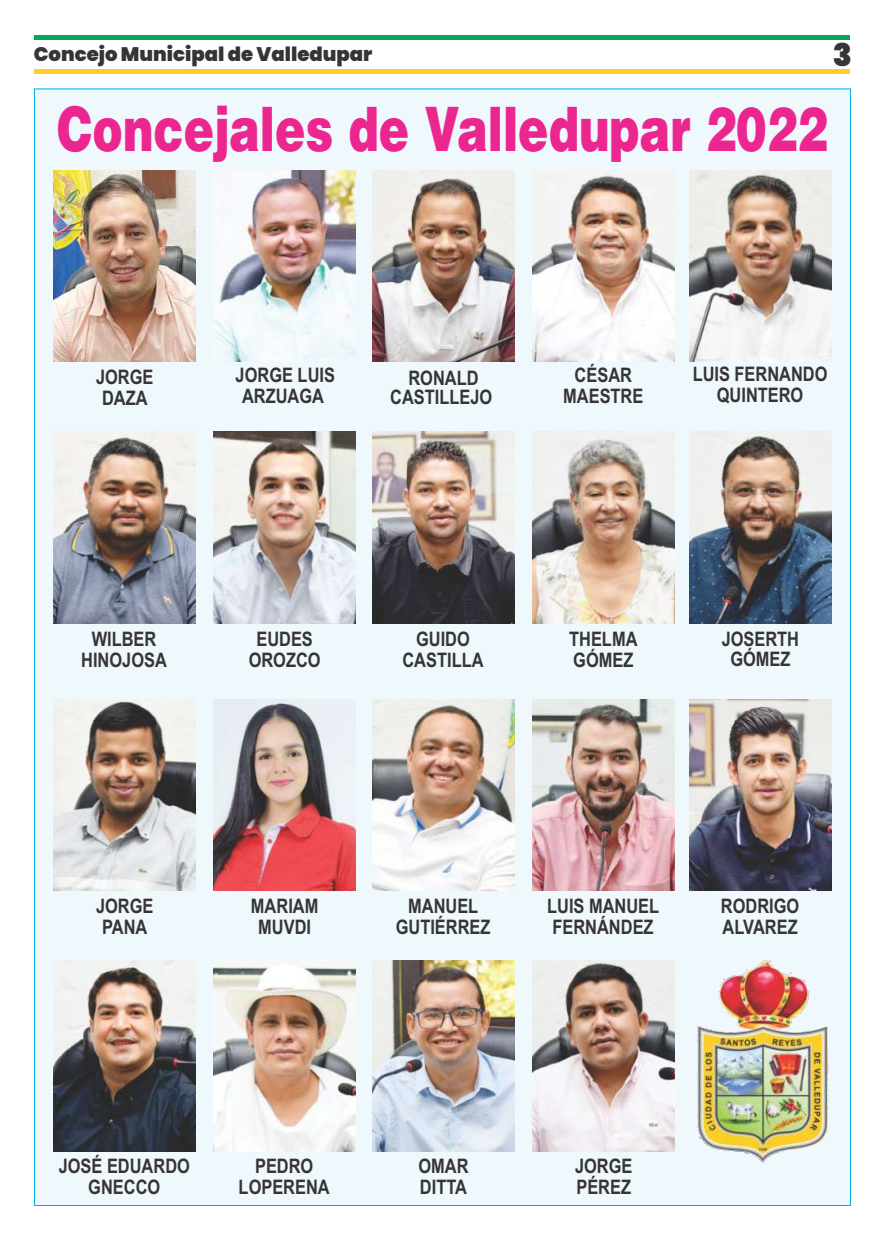
<style>
.page{position:relative;width:886px;height:1241px;background:#fff}
.page>*{position:absolute;margin:0;border:0;box-sizing:border-box;transform-origin:0 0}
.t1{font:900 61.38px "Helvetica LT Std";color:#ec268f;scale:.74 1}
.t2{font:900 31.25px "Poppins";color:#373435}
.t3{font:700 20px/21px "Arial Narrow";color:#373435;text-align:center}
.t4{font:900 19.62px "Poppins";color:#373435}
</style>
<div class="page">
<div style="left:34px;top:88px;width:817px;height:1117px;background:#eef8fd;border:1px solid #00afef"></div>
<img style="left:213px;top:170px;width:143px;height:192px">
<img style="left:689px;top:170px;width:142px;height:192px">
<img style="left:689px;top:699px;width:142px;height:191px">
<img style="left:532px;top:170px;width:143px;height:192px">
<img style="left:53px;top:170px;width:143px;height:192px">
<img style="left:53px;top:432px;width:143px;height:191px">
<img style="left:213px;top:432px;width:143px;height:191px">
<img style="left:372px;top:432px;width:142px;height:191px">
<img style="left:532px;top:432px;width:143px;height:191px">
<img style="left:372px;top:170px;width:142px;height:192px">
<img style="left:53px;top:699px;width:143px;height:191px">
<img style="left:213px;top:699px;width:143px;height:191px">
<img style="left:372px;top:699px;width:142px;height:191px">
<img style="left:532px;top:699px;width:143px;height:191px">
<img style="left:689px;top:432px;width:142px;height:191px">
<img style="left:53px;top:960px;width:143px;height:191px">
<img style="left:213px;top:960px;width:143px;height:191px">
<img style="left:372px;top:960px;width:142px;height:191px">
<img style="left:532px;top:960px;width:143px;height:191px">
<img style="left:697px;top:960px;width:131px;height:202px">
<div style="left:34px;top:69px;width:816px;height:5px;background:#ffcc29"></div>
<div style="left:34px;top:35px;width:816px;height:5px;background:#00a859"></div>
<p class="t4" style="left:34px;top:40px;width:340px">Concejo Municipal de Valledupar</p>
<h2 class="t2" style="left:833px;top:33px;width:21px">3</h2>
<h1 class="t1" style="left:57px;top:107px;width:1042px">Concejales de Valledupar 2022</h1>
<p class="t3" style="left:96px;top:368px;width:59px;text-align:left">JORGE<br>DAZA</p>
<p class="t3" style="left:236px;top:367px;width:101px;line-height:20.6px">JORGE LUIS<br>ARZUAGA</p>
<p class="t3" style="left:390px;top:370px;width:104px;line-height:19px">RONALD<br>CASTILLEJO</p>
<p class="t3" style="left:563px;top:366px;width:82px">CÉSAR<br>MAESTRE</p>
<p class="t3" style="left:693px;top:365px;width:136px;line-height:20.6px">LUIS FERNANDO<br>QUINTERO</p>
<p class="t3" style="left:81px;top:630px;width:87px">WILBER<br>HINOJOSA</p>
<p class="t3" style="left:249px;top:630px;width:73px">EUDES<br>OROZCO</p>
<p class="t3" style="left:569px;top:630px;width:70px;text-align:left">THELMA<br>GÓMEZ</p>
<p class="t3" style="left:402px;top:630px;width:83px">GUIDO<br>CASTILLA</p>
<p class="t3" style="left:722px;top:631px;width:79px;line-height:19.4px">JOSERTH<br>GÓMEZ</p>
<p class="t3" style="left:96px;top:897px;width:59px">JORGE<br>PANA</p>
<p class="t3" style="left:251px;top:896px;width:69px">MARIAM<br>MUVDI</p>
<p class="t3" style="left:396px;top:896px;width:96px">MANUEL<br>GUTIÉRREZ</p>
<p class="t3" style="left:547px;top:897px;width:114px;text-align:left">LUIS MANUEL<br>FERNÁNDEZ</p>
<p class="t3" style="left:721px;top:897px;width:80px;text-align:left">RODRIGO<br>ALVAREZ</p>
<p class="t3" style="left:59px;top:1156px;width:133px">JOSÉ EDUARDO<br>GNECCO</p>
<p class="t3" style="left:418px;top:1157px;width:52px;text-align:left">OMAR<br>DITTA</p>
<p class="t3" style="left:575px;top:1156px;width:59px;text-align:left">JORGE<br>PÉREZ</p>
<p class="t3" style="left:239px;top:1156px;width:93px">PEDRO<br>LOPERENA</p>
</div>
